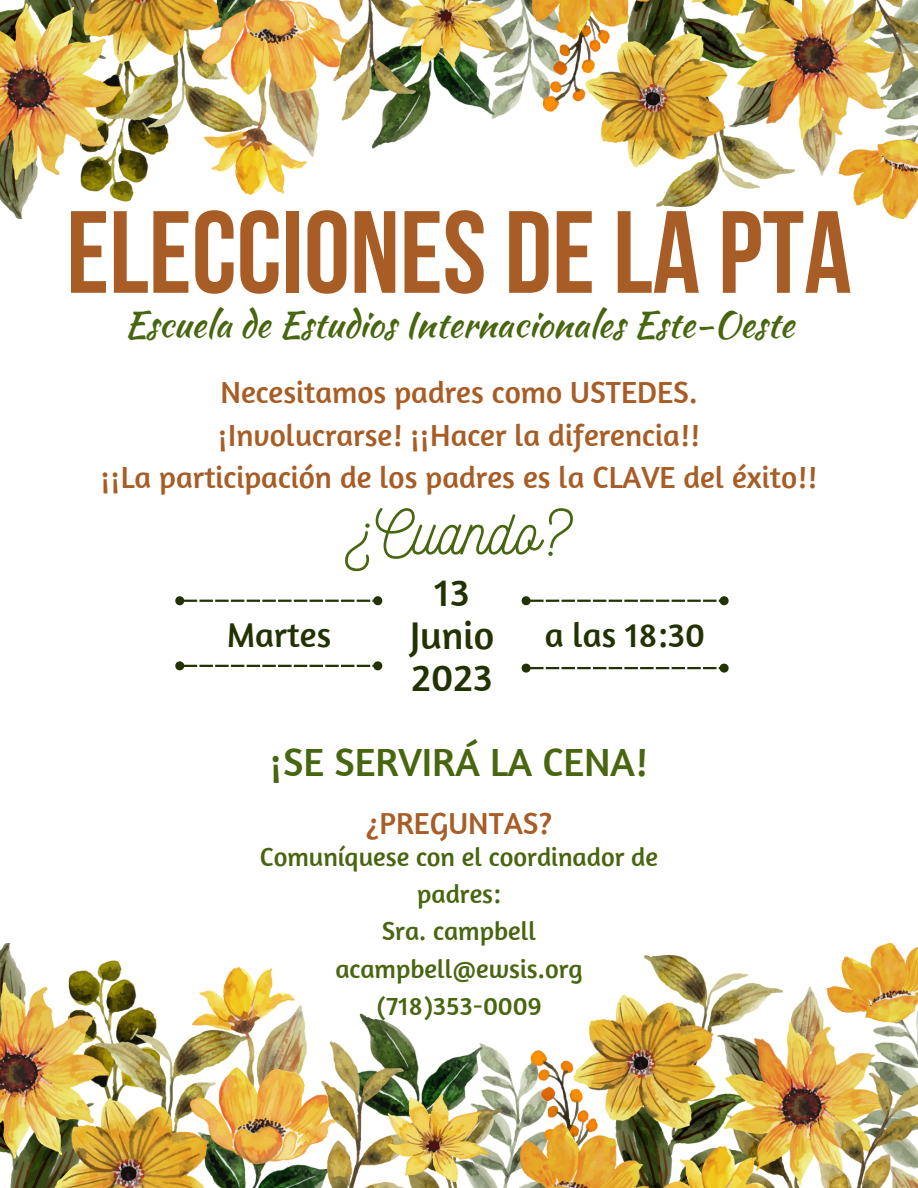
<style>
.page{position:relative;width:918px;height:1188px;background:#fff}
.page>*{position:absolute;margin:0;border:0;box-sizing:border-box;transform-origin:0 0}
.t1{font:700 116.7px "Bebas Neue";color:#a75d25}
.t2{font:63px "Nickainley";color:#48650f}
.t3{font:40.2px "Amaranth";color:#48650f}
.t4{font:39.6px/42.8px "Amaranth";color:#223203}
.t5{font:36px "Kaushan Script";color:#48650f}
.t6{font:35.25px "Amaranth";color:#223203}
.t7{font:31.2px "Amaranth";color:#a75d25}
.t8{font:31.05px "Amaranth";color:#a75d25}
.t9{font:26.55px/37.2px "Amaranth";color:#48650f;text-align:center}
</style>
<div class="page">
<img style="left:0;top:943px;width:918px;height:245px">
<img style="left:0;top:0;width:918px;height:218px">
<svg style="left:175px;top:596px;width:208px;height:10px"></svg>
<svg style="left:521px;top:596px;width:208px;height:10px"></svg>
<svg style="left:175px;top:661px;width:208px;height:10px"></svg>
<svg style="left:521px;top:663px;width:208px;height:10px"></svg>
<p class="t1" style="left:66px;top:205px;width:787px">ELECCIONES DELA PTA</p>
<p class="t5" style="left:124px;top:297px;width:671px">Escuela de Estudios Internacionales Este-Oeste</p>
<p class="t7" style="left:220px;top:372px;width:479px">Necesitamos padres como USTEDES.</p>
<p class="t7" style="left:218px;top:415px;width:483px">¡Involucrarse! ¡¡Hacer la diferencia!!</p>
<p class="t7" style="left:101px;top:458px;width:718px">¡¡La participación de los padres es la CLAVE del éxito!!</p>
<p class="t2" style="left:348px;top:492px;width:224px">¿Cuando?</p>
<p class="t4" style="left:435px;top:570px;width:36px">13</p>
<p class="t4" style="left:410px;top:613px;width:86px">Junio<br>2023</p>
<p class="t6" style="left:227px;top:613px;width:106px">Martes</p>
<p class="t6" style="left:545px;top:613px;width:162px">a las 18:30</p>
<p class="t3" style="left:270px;top:737px;width:379px">¡SE SERVIRÁ LA CENA!</p>
<p class="t8" style="left:366px;top:803px;width:187px">¿PREGUNTAS?</p>
<p class="t9" style="left:260px;top:838px;width:400px">Comuníquese con el coordinador de padres:</p>
<p class="t9" style="left:382px;top:912px;width:156px">Sra. campbell</p>
<p class="t9" style="left:335px;top:949px;width:249px">acampbell@ewsis.org</p>
<p class="t9" style="left:376px;top:986px;width:167px">(718)353-0009</p>
</div>
